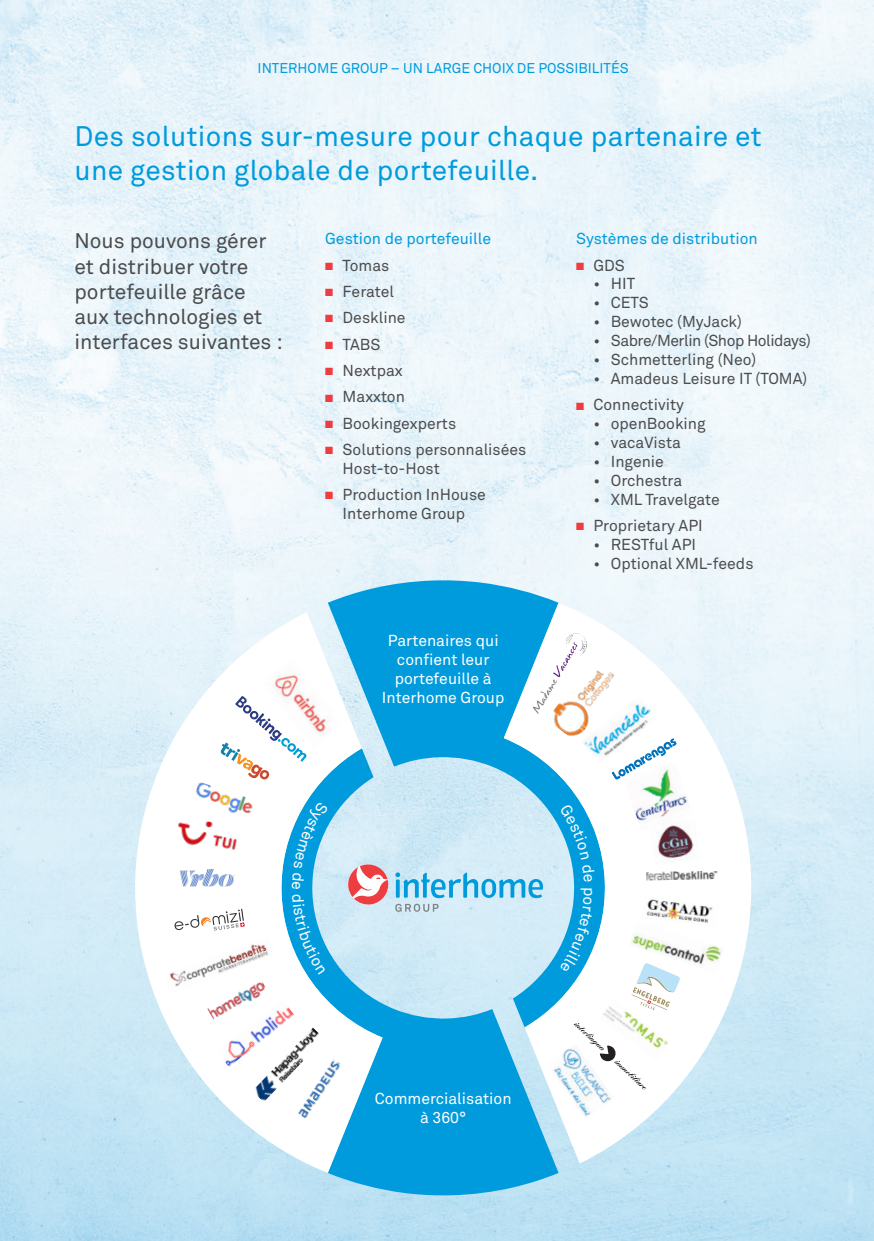
<style>
.page{position:relative;width:874px;height:1241px;background:#fff}
.page>*{position:absolute;margin:0;border:0;box-sizing:border-box;transform-origin:0 0}
.t1{font:28px/33.6px "Akkurat Pro";letter-spacing:.01em;color:#009bdc}
.t2{font:21px/25.2px "Akkurat Pro";color:#4b4c4d}
.t3{font:15.75px/18.9px "Akkurat Pro";color:#4b4c4d}
.t4{font:15.75px/18.9px "Akkurat Pro";color:#fff;text-align:center}
.t5{font:15.75px "Akkurat Pro";color:#009bdc}
.t6{font:15.75px "Akkurat Pro";letter-spacing:-.03em;color:#4b4c4d}
.t7{font:14px "Akkurat Pro";color:#009bdc}
.s1{color:#ee3d40}
</style>
<div class="page">
<img style="left:0;top:0;width:873px;height:433px">
<div style="left:0;top:433px;width:873px;height:807px;background:linear-gradient(to bottom,#f3f9fc,#bae0f3)"></div>
<svg style="left:327px;top:580px;width:279px;height:168px;background:#1ba5df"></svg>
<svg style="left:503px;top:602px;width:249px;height:561px"></svg>
<svg style="left:279px;top:748px;width:279px;height:447px;background:#77c8eb"></svg>
<svg style="left:133px;top:612px;width:249px;height:560px"></svg>
<svg style="left:611px;top:738px;width:65px;height:41px"></svg>
<img style="left:623px;top:761px;width:68px;height:69px">
<img style="left:645px;top:870px;width:72px;height:10px">
<img style="left:641px;top:896px;width:75px;height:24px">
<svg style="left:631px;top:972px;width:49px;height:38px"></svg>
<img style="left:599px;top:998px;width:71px;height:62px">
<img style="left:581px;top:695px;width:75px;height:69px">
<img style="left:628px;top:920px;width:95px;height:52px">
<img style="left:262px;top:658px;width:81px;height:90px">
<img style="left:298px;top:1058px;width:43px;height:60px">
<img style="left:193px;top:781px;width:62px;height:37px">
<img style="left:165px;top:936px;width:110px;height:56px">
<svg style="left:173px;top:907px;width:72px;height:30px"></svg>
<img style="left:252px;top:1027px;width:72px;height:74px">
<img style="left:217px;top:999px;width:77px;height:67px">
<img style="left:207px;top:977px;width:61px;height:44px">
<svg style="left:220px;top:696px;width:86px;height:83px"></svg>
<img style="left:167px;top:814px;width:79px;height:44px">
<img style="left:180px;top:868px;width:55px;height:18px">
<svg style="left:348px;top:864px;width:41px;height:41px"></svg>
<svg style="left:395px;top:872px;width:148px;height:39px;background:#a2d7ef"></svg>
<img style="left:546px;top:1043px;width:68px;height:75px">
<img style="left:546px;top:658px;width:76px;height:83px">
<svg style="left:532px;top:633px;width:54px;height:80px"></svg>
<img style="left:648px;top:817px;width:53px;height:49px">
<svg style="left:573px;top:1022px;width:73px;height:67px"></svg>
<svg style="left:292px;top:801px;width:36px;height:172px;background:#3cb1e3"></svg>
<svg style="left:559px;top:803px;width:35px;height:78px;background:#38b0e3"></svg>
<svg style="left:559px;top:888px;width:33px;height:83px;background:#39b0e3"></svg>
<p class="t7" style="left:257px;top:60px;width:372px">INTERHOME GROUP – UN LARGE CHOIX DE POSSIBILITÉS</p>
<h1 class="t1" style="left:74px;top:120px;width:688px">Des solutions sur-mesure pour chaque partenaire et une gestion globale de portefeuille.</h1>
<h2 class="t2" style="left:74px;top:229px;width:210px">Nous pouvons gérer et distribuer votre portefeuille grâce aux technologies et interfaces suivantes :</h2>
<p class="t5" style="left:325px;top:229px;width:167px">Gestion de portefeuille</p>
<p class="t3" style="left:325px;top:256px;width:66px"><span class="s1">■</span> Tomas</p>
<p class="t3" style="left:325px;top:282px;width:70px"><span class="s1">■</span> Feratel</p>
<p class="t3" style="left:325px;top:309px;width:82px"><span class="s1">■</span> Deskline</p>
<p class="t3" style="left:325px;top:335px;width:57px"><span class="s1">■</span> TABS</p>
<p class="t3" style="left:325px;top:361px;width:79px"><span class="s1">■</span> Nextpax</p>
<p class="t3" style="left:325px;top:388px;width:81px"><span class="s1">■</span> Maxxton</p>
<p class="t3" style="left:325px;top:414px;width:132px"><span class="s1">■</span> Bookingexperts</p>
<p class="t3" style="left:342px;top:440px;width:185px;text-indent:-17px"><span class="s1">■</span> Solutions personnalisées<br>Host-to-Host</p>
<p class="t3" style="left:325px;top:486px;width:162px;text-align:center"><span class="s1">■</span> Production InHouse<br>Interhome Group</p>
<p class="t4" style="left:382px;top:631px;width:124px">Partenaires qui confient leur portefeuille à<br>Interhome Group</p>
<p class="t5" style="left:575px;top:229px;width:183px">Systèmes de distribution</p>
<p class="t3" style="left:575px;top:256px;width:50px"><span class="s1">■</span> GDS</p>
<p class="t3" style="left:593px;top:275px;width:43px">• HIT</p>
<p class="t3" style="left:593px;top:294px;width:57px">• CETS</p>
<p class="t3" style="left:593px;top:313px;width:150px">• Bewotec (MyJack)</p>
<p class="t6" style="left:593px;top:331px;width:219px">• Sabre/Merlin (Shop Holidays)</p>
<p class="t3" style="left:593px;top:350px;width:164px">• Schmetterling (Neo)</p>
<p class="t3" style="left:593px;top:369px;width:215px">• Amadeus Leisure IT (TOMA)</p>
<p class="t3" style="left:575px;top:396px;width:109px"><span class="s1">■</span> Connectivity</p>
<p class="t3" style="left:593px;top:415px;width:114px">• openBooking</p>
<p class="t3" style="left:593px;top:433px;width:89px">• vacaVista</p>
<p class="t3" style="left:593px;top:452px;width:72px">• Ingenie</p>
<p class="t3" style="left:593px;top:471px;width:90px">• Orchestra</p>
<p class="t3" style="left:593px;top:490px;width:128px">• XML Travelgate</p>
<p class="t3" style="left:575px;top:516px;width:128px"><span class="s1">■</span> Proprietary API</p>
<p class="t3" style="left:593px;top:535px;width:104px">• RESTful API</p>
<p class="t3" style="left:593px;top:554px;width:161px">• Optional XML-feeds</p>
<p class="t4" style="left:374px;top:1089px;width:138px">Commercialisation à 360°</p>
</div>
